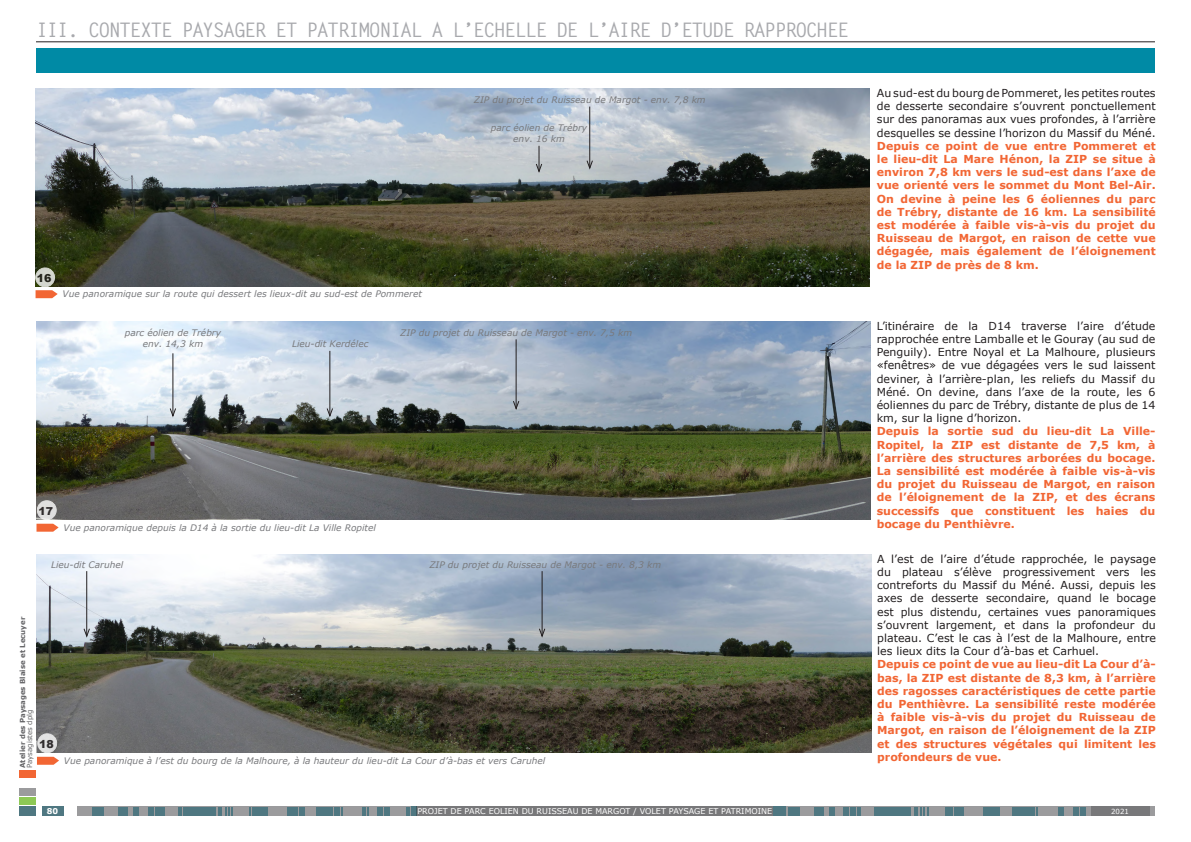
<style>
.page{position:relative;width:1191px;height:842px;background:#fff}
.page>*{position:absolute;margin:0;border:0;box-sizing:border-box;transform-origin:0 0}
.t1{font:700 20px "Letter Gothic Std";letter-spacing:-.08em;color:#a8a9ad}
.t2{font:700 11px/13.2px "Verdana";color:#f26634;text-align:justify}
.t3{font:11px/13.2px "Verdana";color:#231f20;text-align:justify}
.t4{font:900 11px "Arial";color:#231f20}
.t5{font:italic 9px "Verdana";color:#78797c}
.t6{font:8px "Verdana";color:#fff}
.t7{font:700 8px "Verdana";color:#fff}
.t8{font:700 7px "Verdana";color:#646467}
.t9{font:7px "Verdana";color:#646467}
.t10{font:7px "Verdana";color:#fff}
.s1{font-weight:400;color:#231f20}
</style>
<div class="page">
<div style="left:36px;top:48px;width:1119px;height:25px;background:#008aa5"></div>
<hr style="left:36px;top:41px;width:1119px;height:1px;background:#231f20">
<div style="left:20px;top:806px;width:16px;height:9px;background:#4f7781"></div>
<div style="left:43px;top:807px;width:21px;height:9px;background:#4f7781"></div>
<div style="left:20px;top:787px;width:16px;height:8px;background:#9b9b9d"></div>
<div style="left:20px;top:770px;width:16px;height:8px;background:#f26634"></div>
<div style="left:20px;top:797px;width:16px;height:8px;background:#8dc855"></div>
<svg style="left:84px;top:807px;width:1071px;height:9px;background:#848688"></svg>
<div style="left:411px;top:807px;width:5px;height:9px;background:#4f7781"></div>
<div style="left:1091px;top:807px;width:59px;height:9px;background:#78787a"></div>
<div style="left:119px;top:807px;width:9px;height:9px;background:#4f7781"></div>
<div style="left:814px;top:807px;width:9px;height:9px;background:#4f7781"></div>
<div style="left:92px;top:807px;width:10px;height:9px;background:#4f7781"></div>
<div style="left:788px;top:807px;width:9px;height:9px;background:#4f7781"></div>
<div style="left:259px;top:807px;width:9px;height:9px;background:#4f7781"></div>
<div style="left:954px;top:807px;width:9px;height:9px;background:#4f7781"></div>
<div style="left:316px;top:807px;width:17px;height:9px;background:#4f7781"></div>
<div style="left:1011px;top:807px;width:17px;height:9px;background:#4f7781"></div>
<div style="left:287px;top:807px;width:11px;height:9px;background:#4f7781"></div>
<div style="left:983px;top:807px;width:10px;height:9px;background:#4f7781"></div>
<div style="left:183px;top:807px;width:33px;height:9px;background:#4f7781"></div>
<div style="left:878px;top:807px;width:33px;height:9px;background:#4f7781"></div>
<div style="left:134px;top:807px;width:5px;height:9px;background:#4f7781"></div>
<div style="left:77px;top:807px;width:5px;height:9px;background:#9b9b9d"></div>
<div style="left:829px;top:807px;width:5px;height:9px;background:#4f7781"></div>
<div style="left:148px;top:807px;width:5px;height:9px;background:#4f7781"></div>
<div style="left:843px;top:807px;width:5px;height:9px;background:#4f7781"></div>
<div style="left:155px;top:807px;width:5px;height:9px;background:#4f7781"></div>
<div style="left:850px;top:807px;width:5px;height:9px;background:#4f7781"></div>
<div style="left:252px;top:807px;width:5px;height:9px;background:#4f7781"></div>
<div style="left:947px;top:807px;width:5px;height:9px;background:#4f7781"></div>
<div style="left:334px;top:807px;width:5px;height:9px;background:#4f7781"></div>
<div style="left:1029px;top:807px;width:6px;height:9px;background:#4f7781"></div>
<div style="left:385px;top:807px;width:5px;height:9px;background:#4f7781"></div>
<div style="left:1080px;top:807px;width:5px;height:9px;background:#4f7781"></div>
<div style="left:299px;top:807px;width:5px;height:9px;background:#4f7781"></div>
<div style="left:994px;top:807px;width:5px;height:9px;background:#4f7781"></div>
<svg style="left:162px;top:807px;width:3px;height:9px"></svg>
<svg style="left:857px;top:807px;width:3px;height:9px"></svg>
<svg style="left:406px;top:807px;width:3px;height:9px"></svg>
<svg style="left:219px;top:807px;width:14px;height:9px"></svg>
<svg style="left:914px;top:807px;width:14px;height:9px"></svg>
<svg style="left:249px;top:807px;width:2px;height:9px"></svg>
<svg style="left:1036px;top:807px;width:2px;height:9px"></svg>
<svg style="left:378px;top:807px;width:5px;height:9px"></svg>
<svg style="left:1073px;top:807px;width:5px;height:9px"></svg>
<svg style="left:362px;top:807px;width:6px;height:9px"></svg>
<svg style="left:1057px;top:807px;width:7px;height:9px"></svg>
<svg style="left:179px;top:807px;width:3px;height:9px"></svg>
<svg style="left:874px;top:807px;width:3px;height:9px"></svg>
<div style="left:773px;top:807px;width:12px;height:9px;background:#4f7781"></div>
<img style="left:36px;top:89px;width:833px;height:198px">
<svg style="left:36px;top:290px;width:22px;height:8px"></svg>
<hr style="left:589px;top:107px;width:1px;height:61px;background:#231f20">
<svg style="left:586px;top:159px;width:8px;height:12px"></svg>
<svg style="left:535px;top:146px;width:8px;height:28px"></svg>
<div style="left:36px;top:268px;width:19px;height:19px;background:#d4d6ce;border-radius:50%"></div>
<div style="left:36px;top:268px;width:19px;height:19px;border:1px solid #fff;border-radius:50%"></div>
<img style="left:36px;top:321px;width:834px;height:199px">
<svg style="left:36px;top:524px;width:23px;height:8px"></svg>
<hr style="left:515px;top:339px;width:1px;height:70px;background:#231f20">
<svg style="left:512px;top:400px;width:8px;height:11px"></svg>
<hr style="left:172px;top:353px;width:1px;height:63px;background:#231f20">
<svg style="left:169px;top:407px;width:8px;height:12px"></svg>
<hr style="left:329px;top:351px;width:1px;height:65px;background:#231f20">
<svg style="left:326px;top:407px;width:8px;height:12px"></svg>
<div style="left:37px;top:501px;width:19px;height:19px;background:#dfdfdf;border-radius:50%"></div>
<div style="left:37px;top:501px;width:19px;height:19px;border:1px solid #fff;border-radius:50%"></div>
<img style="left:37px;top:554px;width:834px;height:199px">
<svg style="left:37px;top:757px;width:22px;height:8px"></svg>
<hr style="left:541px;top:571px;width:1px;height:65px;background:#231f20">
<svg style="left:538px;top:627px;width:8px;height:12px"></svg>
<hr style="left:86px;top:571px;width:1px;height:65px;background:#231f20">
<svg style="left:83px;top:627px;width:8px;height:12px"></svg>
<div style="left:38px;top:734px;width:19px;height:19px;background:#e2e2e2;border-radius:50%"></div>
<div style="left:38px;top:734px;width:19px;height:19px;border:1px solid #fff;border-radius:50%"></div>
<p class="t1" style="left:36px;top:17px;width:814px">III. CONTEXTE PAYSAGER ET PATRIMONIAL A L’ECHELLE DE L’AIRE D’ETUDE RAPPROCHEE</p>
<p class="t5" style="left:474px;top:94px;width:233px">ZIP du projet du Ruisseau de Margot - env. 7,8 km</p>
<p class="t5" style="left:491px;top:122px;width:98px">parc éolien de Trébry</p>
<p class="t5" style="left:513px;top:132px;width:53px">env. 16 km</p>
<p class="t4" style="left:37px;top:270px;width:16px">16</p>
<p class="t5" style="left:63px;top:288px;width:361px">Vue panoramique sur la route qui dessert les lieux-dit au sud-est de Pommeret</p>
<p class="t5" style="left:125px;top:326px;width:98px">parc éolien de Trébry</p>
<p class="t5" style="left:143px;top:337px;width:62px">env. 14,3 km</p>
<p class="t5" style="left:292px;top:338px;width:78px">Lieu-dit Kerdélec</p>
<p class="t5" style="left:400px;top:326px;width:233px">ZIP du projet du Ruisseau de Margot - env. 7,5 km</p>
<p class="t4" style="left:39px;top:503px;width:16px">17</p>
<p class="t5" style="left:64px;top:521px;width:314px">Vue panoramique depuis la D14 à la sortie du lieu-dit La Ville Ropitel</p>
<p class="t2" style="left:877px;top:86px;width:280px"><span class="s1">Au sud-est du bourg de Pommeret, les petites routes de desserte secondaire s’ouvrent ponctuellement sur des panoramas aux vues profondes, à l’arrière desquelles se dessine l’horizon du Massif du Méné.<br></span>Depuis ce point de vue entre Pommeret et le lieu-dit La Mare Hénon, la ZIP se situe à environ 7,8 km vers le sud-est dans l’axe de vue orienté vers le sommet du Mont Bel-Air.<br>On devine à peine les 6 éoliennes du parc de Trébry, distante de 16 km. La sensibilité est modérée à faible vis-à-vis du projet du Ruisseau de Margot, en raison de cette vue dégagée, mais également de l’éloignement de la ZIP de près de 8 km.</p>
<p class="t3" style="left:876px;top:319px;width:280px">L’itinéraire de la D14 traverse l’aire d’étude rapprochée entre Lamballe et le Gouray (au sud de Penguily). Entre Noyal et La Malhoure, plusieurs «fenêtres» de vue dégagées vers le sud laissent deviner, à l’arrière-plan, les reliefs du Massif du Méné. On devine, dans l’axe de la route, les 6 éoliennes du parc de Trébry, distante de plus de 14 km, sur la ligne d’horizon.</p>
<p class="t2" style="left:876px;top:424px;width:280px">Depuis la sortie sud du lieu-dit La Ville-Ropitel, la ZIP est distante de 7,5 km, à l’arrière des structures arborées du bocage.<br>La sensibilité est modérée à faible vis-à-vis du projet du Ruisseau de Margot, en raison de l’éloignement de la ZIP, et des écrans successifs que constituent les haies du bocage du Penthièvre.</p>
<p class="t5" style="left:51px;top:558px;width:74px">Lieu-dit Caruhel</p>
<p class="t5" style="left:429px;top:558px;width:233px">ZIP du projet du Ruisseau de Margot - env. 8,3 km</p>
<p class="t3" style="left:877px;top:552px;width:280px">A l’est de l’aire d’étude rapprochée, le paysage du plateau s’élève progressivement vers les contreforts du Massif du Méné. Aussi, depuis les axes de desserte secondaire, quand le bocage est plus distendu, certaines vues panoramiques s’ouvrent largement, et dans la profondeur du plateau. C’est le cas à l’est de la Malhoure, entre les lieux dits la Cour d’à-bas et Carhuel.</p>
<p class="t2" style="left:877px;top:657px;width:280px">Depuis ce point de vue au lieu-dit La Cour d’à&shy;bas, la ZIP est distante de 8,3 km, à l’arrière des ragosses caractéristiques de cette partie du Penthièvre. La sensibilité reste modérée à faible vis-à-vis du projet du Ruisseau de Margot, en raison de l’éloignement de la ZIP et des structures végétales qui limitent les profondeurs de vue.</p>
<p class="t8" style="left:18px;top:768px;width:153px;rotate:-90deg">Atelier des Paysages Blaise et Lecuyer</p>
<p class="t9" style="left:25px;top:768px;width:60px;rotate:-90deg">Paysagistes dplg</p>
<p class="t4" style="left:39px;top:736px;width:16px">18</p>
<p class="t5" style="left:64px;top:754px;width:483px">Vue panoramique à l’est du bourg de la Malhoure, à la hauteur du lieu-dit La Cour d’à-bas et vers Caruhel</p>
<p class="t7" style="left:47px;top:805px;width:13px">80</p>
<p class="t6" style="left:417px;top:806px;width:356px">PROJET DE PARC EOLIEN DU RUISSEAU DE MARGOT / VOLET PAYSAGE ET PATRIMOINE</p>
<p class="t10" style="left:1111px;top:806px;width:19px">2021</p>
</div>
